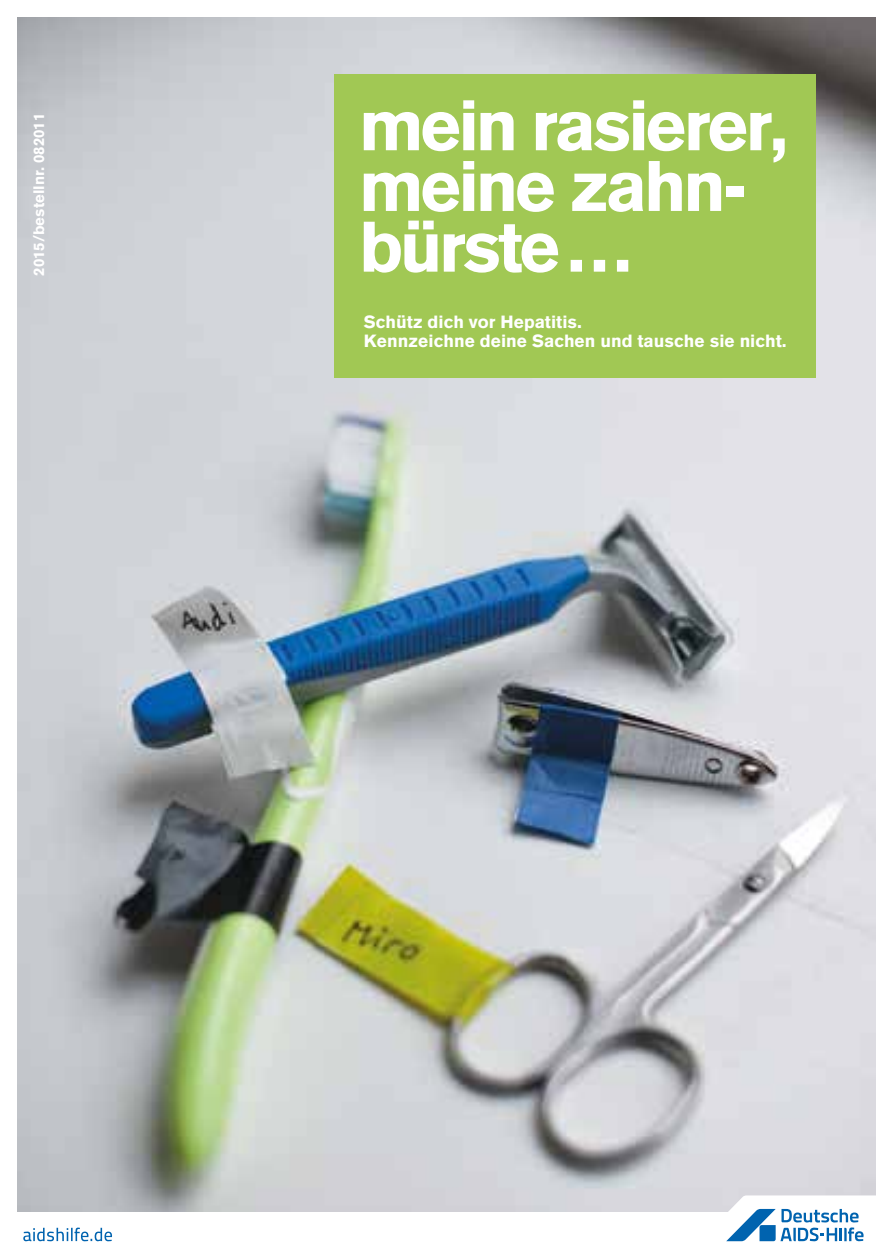
<style>
.page{position:relative;width:893px;height:1259px;background:#fff}
.page>*{position:absolute;margin:0;border:0;box-sizing:border-box;transform-origin:0 0}
.t1{font:900 70.2px/60.6px "Akzidenz Grotesk";letter-spacing:-.05em;color:#fff}
.t2{font:900 17.4px/19.5px "Akzidenz Grotesk";color:#fff}
.t3{font:900 15px "Akzidenz Grotesk";color:#fff}
</style>
<div class="page">
<img style="left:17px;top:17px;width:859px;height:1195px">
<svg style="left:17px;top:1195px;width:135px;height:47px"></svg>
<svg style="left:641px;top:1195px;width:235px;height:47px"></svg>
<div style="left:334px;top:74px;width:482px;height:303px;background:#a1c854"></div>
<p class="t3" style="left:30px;top:276px;width:164px;rotate:-90deg">2015/bestellnr. 082011</p>
<h1 class="t1" style="left:359px;top:95px;width:431px">mein rasierer, meine zahn&shy;bürste…</h1>
<p class="t2" style="left:364px;top:312px;width:424px">Schütz dich vor Hepatitis.<br>Kennzeichne deine Sachen und tausche sie nicht.</p>
</div>
